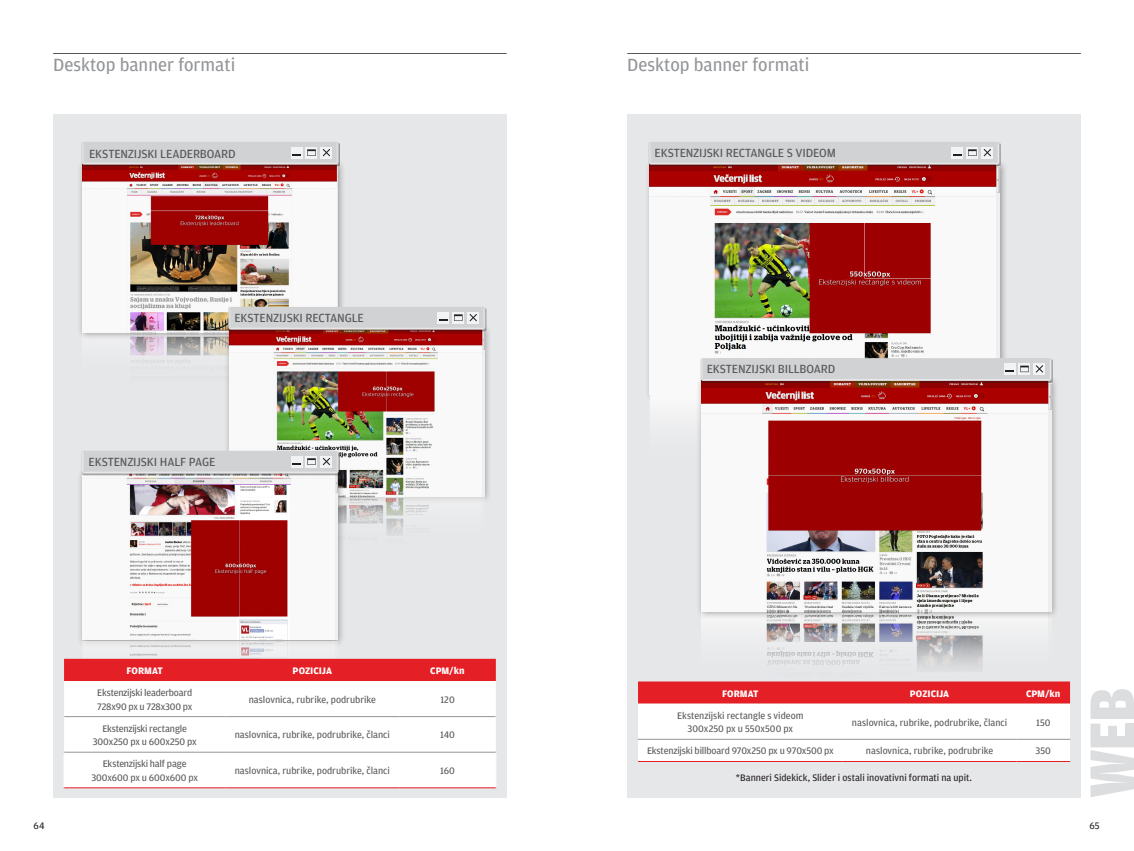
<style>
.page{position:relative;width:1134px;height:851px;background:#fff}
.page>*{position:absolute;margin:0;border:0;box-sizing:border-box;transform-origin:0 0}
.t1{font:900 66.75px "Amplitude Cond";color:#dcdddf}
.Naslov_Crveno_MALI{font:18.75px "Amplitude";color:#939598}
.Formati_i_cjenik{font:12.5px "Amplitude";letter-spacing:-.015em;color:#57585a}
.portfolio_tekst_8pt{font:10px "Amplitude";letter-spacing:-.005em;color:#57585a}
.portfolio_tekst_8pt-2{font:10px "Amplitude";color:#231f20}
.portfolio_tekst_8pt-3{font:700 10px "Amplitude";color:#fff}
</style>
<div class="page">
<hr style="left:53px;top:53px;width:454px;height:1px;background:#57585a">
<hr style="left:627px;top:53px;width:454px;height:1px;background:#57585a">
<div style="left:53px;top:114px;width:454px;height:683px;background:#e6e7e9"></div>
<div style="left:627px;top:114px;width:454px;height:683px;background:#e6e7e9"></div>
<img style="left:130px;top:340px;width:94px;height:21px">
<div style="left:77px;top:159px;width:269px;height:181px;background:#231f20;opacity:.4"></div>
<img style="left:83px;top:167px;width:255px;height:165px">
<div style="left:82px;top:143px;width:258px;height:24px;background:#231f20;opacity:.4"></div>
<svg style="left:81px;top:142px;width:258px;height:22px"></svg>
<div style="left:224px;top:322px;width:268px;height:182px;background:#231f20;opacity:.4"></div>
<img style="left:229px;top:331px;width:255px;height:166px">
<svg style="left:345px;top:497px;width:139px;height:38px"></svg>
<div style="left:228px;top:308px;width:259px;height:23px;background:#231f20;opacity:.4"></div>
<svg style="left:228px;top:307px;width:257px;height:22px"></svg>
<div style="left:77px;top:466px;width:268px;height:182px;background:#231f20;opacity:.4"></div>
<img style="left:83px;top:475px;width:254px;height:164px">
<img style="left:83px;top:641px;width:254px;height:15px">
<div style="left:82px;top:451px;width:258px;height:24px;background:#231f20;opacity:.4"></div>
<svg style="left:81px;top:450px;width:258px;height:23px"></svg>
<div style="left:644px;top:158px;width:364px;height:245px;background:#231f20;opacity:.4"></div>
<img style="left:650px;top:167px;width:350px;height:227px">
<img style="left:650px;top:396px;width:46px;height:21px">
<div style="left:649px;top:143px;width:352px;height:24px;background:#231f20;opacity:.4"></div>
<svg style="left:648px;top:142px;width:351px;height:22px;background:#d2d3d5"></svg>
<svg style="left:638px;top:681px;width:432px;height:80px;background:#f6c1c3"></svg>
<hr style="left:638px;top:761px;width:205px;height:1px;background:#e41f25">
<hr style="left:843px;top:761px;width:173px;height:1px;background:#e41f25">
<hr style="left:1016px;top:761px;width:54px;height:1px;background:#e41f25">
<hr style="left:638px;top:738px;width:205px;height:1px;background:#939598">
<hr style="left:843px;top:738px;width:173px;height:1px;background:#939598">
<hr style="left:1016px;top:738px;width:54px;height:1px;background:#939598">
<img style="left:702px;top:619px;width:349px;height:64px">
<div style="left:696px;top:375px;width:363px;height:244px;background:#231f20;opacity:.4"></div>
<svg style="left:702px;top:383px;width:349px;height:228px;background:#c38889"></svg>
<div style="left:701px;top:359px;width:352px;height:24px;background:#231f20;opacity:.4"></div>
<svg style="left:701px;top:358px;width:351px;height:22px;background:#d2d3d5"></svg>
<div style="left:64px;top:658px;width:432px;height:23px;background:#e41f25"></div>
<div style="left:64px;top:681px;width:432px;height:106px;background:#fff"></div>
<hr style="left:64px;top:751px;width:161px;height:1px;background:#939598">
<hr style="left:225px;top:751px;width:174px;height:1px;background:#939598">
<hr style="left:399px;top:751px;width:97px;height:1px;background:#939598">
<hr style="left:64px;top:787px;width:161px;height:1px;background:#e41f25">
<hr style="left:225px;top:787px;width:174px;height:1px;background:#e41f25">
<hr style="left:399px;top:787px;width:97px;height:1px;background:#e41f25">
<hr style="left:64px;top:716px;width:161px;height:1px;background:#939598">
<hr style="left:225px;top:716px;width:174px;height:1px;background:#939598">
<hr style="left:399px;top:716px;width:96px;height:1px;background:#939598">
<hr style="left:64px;top:752px;width:1px;height:35px;background:#fff">
<hr style="left:495px;top:752px;width:1px;height:35px;background:#fff">
<p class="Naslov_Crveno_MALI" style="left:53px;top:53px;width:184px">Desktop banner formati</p>
<p class="Naslov_Crveno_MALI" style="left:627px;top:53px;width:184px">Desktop banner formati</p>
<p class="Formati_i_cjenik" style="left:89px;top:146px;width:148px">EKSTENZIJSKI LEADERBOARD</p>
<p class="Formati_i_cjenik" style="left:234px;top:310px;width:131px">EKSTENZIJSKI RECTANGLE</p>
<p class="Formati_i_cjenik" style="left:89px;top:454px;width:128px">EKSTENZIJSKI HALF PAGE</p>
<p class="portfolio_tekst_8pt-3" style="left:126px;top:664px;width:38px">FORMAT</p>
<p class="portfolio_tekst_8pt-3" style="left:293px;top:664px;width:41px">POZICIJA</p>
<p class="portfolio_tekst_8pt-3" style="left:430px;top:664px;width:36px">CPM/kn</p>
<p class="portfolio_tekst_8pt" style="left:97px;top:686px;width:96px">Ekstenzijski leaderboard</p>
<p class="portfolio_tekst_8pt" style="left:97px;top:699px;width:97px">728x90 px u 728x300 px</p>
<p class="portfolio_tekst_8pt" style="left:249px;top:693px;width:129px">naslovnica, rubrike, podrubrike</p>
<p class="portfolio_tekst_8pt" style="left:440px;top:693px;width:16px">120</p>
<p class="portfolio_tekst_8pt" style="left:102px;top:722px;width:86px">Ekstenzijski rectangle</p>
<p class="portfolio_tekst_8pt" style="left:93px;top:735px;width:106px">300x250 px u 600x250 px</p>
<p class="portfolio_tekst_8pt" style="left:103px;top:757px;width:85px">Ekstenzijski half page</p>
<p class="portfolio_tekst_8pt" style="left:91px;top:771px;width:108px">300x600 px u 600x600 px</p>
<p class="portfolio_tekst_8pt" style="left:235px;top:728px;width:157px">naslovnica, rubrike, podrubrike, članci</p>
<p class="portfolio_tekst_8pt" style="left:440px;top:728px;width:17px">140</p>
<p class="portfolio_tekst_8pt" style="left:235px;top:764px;width:157px">naslovnica, rubrike, podrubrike, članci</p>
<p class="portfolio_tekst_8pt" style="left:440px;top:764px;width:16px">160</p>
<p class="Formati_i_cjenik" style="left:655px;top:145px;width:183px">EKSTENZIJSKI RECTANGLE S VIDEOM</p>
<p class="Formati_i_cjenik" style="left:707px;top:361px;width:130px">EKSTENZIJSKI BILLBOARD</p>
<p class="portfolio_tekst_8pt-3" style="left:722px;top:687px;width:38px">FORMAT</p>
<p class="portfolio_tekst_8pt-3" style="left:910px;top:687px;width:41px">POZICIJA</p>
<p class="portfolio_tekst_8pt-3" style="left:1026px;top:687px;width:36px">CPM/kn</p>
<p class="portfolio_tekst_8pt" style="left:677px;top:709px;width:128px">Ekstenzijski rectangle s videom</p>
<p class="portfolio_tekst_8pt" style="left:688px;top:722px;width:107px">300x250 px u 550x500 px</p>
<p class="portfolio_tekst_8pt" style="left:852px;top:715px;width:157px">naslovnica, rubrike, podrubrike, članci</p>
<p class="portfolio_tekst_8pt" style="left:1036px;top:715px;width:16px">150</p>
<p class="portfolio_tekst_8pt" style="left:647px;top:744px;width:188px">Ekstenzijski billboard 970x250 px u 970x500 px</p>
<p class="portfolio_tekst_8pt" style="left:866px;top:744px;width:129px">naslovnica, rubrike, podrubrike</p>
<p class="portfolio_tekst_8pt" style="left:1035px;top:744px;width:17px">350</p>
<p class="portfolio_tekst_8pt-2" style="left:736px;top:771px;width:238px">*Banneri Sidekick, Slider i ostali inovativni formati na upit.</p>
<h1 class="t1" style="left:1070px;top:797px;width:112px;rotate:-90deg">WEB</h1>
<p class="portfolio_tekst_8pt-2" style="left:34px;top:819px;width:13px">64</p>
<p class="portfolio_tekst_8pt-2" style="left:1089px;top:819px;width:12px">65</p>
</div>
